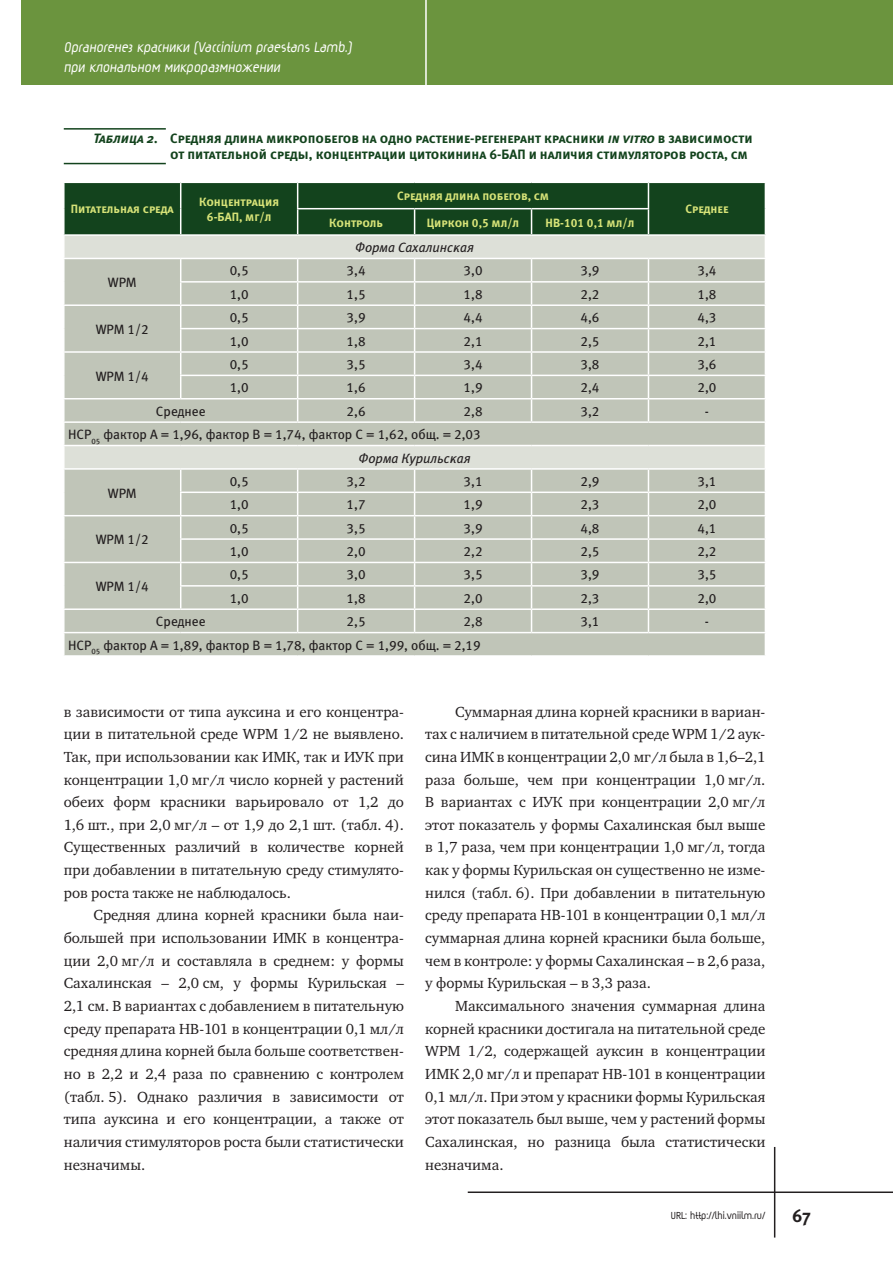
<style>
.page{position:relative;width:893px;height:1263px;background:#fff}
.page>*{position:absolute;margin:0;border:0;box-sizing:border-box;transform-origin:0 0}
.t1{font:18px "Meta Bold C";color:#231f20}
.t2{font:700 16.5px/19.8px "Magic C";color:#fff}
.Text{font:15px/22.6px "Charter C";color:#231f20;text-align:justify}
.Tabl_02{font:13.5px "Meta Book LFC";color:#231f20}
.Tabl_Zag{font:13.5px/16.2px "Meta Bold Caps C";color:#13431d}
.Tabl_02-2{font:italic 13.5px "Meta Book LFC";color:#231f20}
.Tabl_01{font:12px/14.4px "Meta Bold Caps LFC";color:#d7e378;text-align:center}
.t3{font:700 12px "Magic C";color:#231f20}
.s1{font-style:italic}
</style>
<div class="page">
<div style="left:21px;top:0;width:872px;height:85px;background:#6b943e"></div>
<hr style="left:425px;top:0;width:2px;height:85px;background:#fff">
<hr style="left:468px;top:1191px;width:425px;height:2px;background:#231f20">
<hr style="left:774px;top:1147px;width:1px;height:90px;background:#231f20">
<hr style="left:64px;top:128px;width:102px;height:2px;background:#13431d">
<hr style="left:64px;top:163px;width:102px;height:1px;background:#13431d">
<svg style="left:64px;top:182px;width:702px;height:473px;background:#b4bdaf"></svg>
<hr style="left:63px;top:608px;width:118px;height:2px;background:#fff">
<p class="t2" style="left:64px;top:39px;width:292px">Органогенез красники (Vaccinium praestans Lamb.) при клональном микроразмножении</p>
<p class="Tabl_Zag" style="left:170px;top:130px;width:584px;text-indent:-77px"><span class="s1">Таблица 2.</span> Средняя длина микропобегов на одно растение-регенерант красники <span class="s1">in vitro</span> в зависимости от питательной среды, концентрации цитокинина 6-БАП и наличия стимуляторов роста, см</p>
<p class="Tabl_01" style="left:71px;top:202px;width:104px">Питательная среда</p>
<p class="Tabl_01" style="left:199px;top:195px;width:82px">Концентрация<br>6-БАП, мг/л</p>
<p class="Tabl_01" style="left:397px;top:189px;width:153px">Средняя длина побегов, см</p>
<p class="Tabl_01" style="left:329px;top:215px;width:55px">Контроль</p>
<p class="Tabl_01" style="left:427px;top:215px;width:94px">Циркон 0,5 мл/л</p>
<p class="Tabl_01" style="left:546px;top:215px;width:90px">HB-101 0,1 мл/л</p>
<p class="Tabl_02-2" style="left:355px;top:240px;width:120px">Форма Сахалинская</p>
<p class="Tabl_01" style="left:685px;top:202px;width:45px">Среднее</p>
<p class="Tabl_02" style="left:108px;top:275px;width:30px">WPM</p>
<p class="Tabl_02" style="left:96px;top:322px;width:55px">WPM 1/2</p>
<p class="Tabl_02" style="left:96px;top:368px;width:55px">WPM 1/4</p>
<p class="Tabl_02" style="left:230px;top:263px;width:20px">0,5</p>
<p class="Tabl_02" style="left:347px;top:263px;width:20px">3,4</p>
<p class="Tabl_02" style="left:464px;top:263px;width:20px">3,0</p>
<p class="Tabl_02" style="left:580px;top:263px;width:20px">3,9</p>
<p class="Tabl_02" style="left:697px;top:263px;width:20px">3,4</p>
<p class="Tabl_02" style="left:230px;top:287px;width:20px">1,0</p>
<p class="Tabl_02" style="left:347px;top:287px;width:20px">1,5</p>
<p class="Tabl_02" style="left:464px;top:287px;width:20px">1,8</p>
<p class="Tabl_02" style="left:580px;top:287px;width:20px">2,2</p>
<p class="Tabl_02" style="left:697px;top:287px;width:20px">1,8</p>
<p class="Tabl_02" style="left:230px;top:310px;width:20px">0,5</p>
<p class="Tabl_02" style="left:347px;top:310px;width:20px">3,9</p>
<p class="Tabl_02" style="left:464px;top:310px;width:20px">4,4</p>
<p class="Tabl_02" style="left:580px;top:310px;width:20px">4,6</p>
<p class="Tabl_02" style="left:697px;top:310px;width:20px">4,3</p>
<p class="Tabl_02" style="left:230px;top:333px;width:20px">1,0</p>
<p class="Tabl_02" style="left:347px;top:333px;width:20px">1,8</p>
<p class="Tabl_02" style="left:464px;top:333px;width:20px">2,1</p>
<p class="Tabl_02" style="left:580px;top:333px;width:20px">2,5</p>
<p class="Tabl_02" style="left:697px;top:333px;width:20px">2,1</p>
<p class="Tabl_02" style="left:230px;top:357px;width:20px">0,5</p>
<p class="Tabl_02" style="left:347px;top:357px;width:20px">3,5</p>
<p class="Tabl_02" style="left:464px;top:357px;width:20px">3,4</p>
<p class="Tabl_02" style="left:580px;top:357px;width:20px">3,8</p>
<p class="Tabl_02" style="left:697px;top:357px;width:20px">3,6</p>
<p class="Tabl_02" style="left:230px;top:380px;width:20px">1,0</p>
<p class="Tabl_02" style="left:347px;top:380px;width:20px">1,6</p>
<p class="Tabl_02" style="left:464px;top:380px;width:20px">1,9</p>
<p class="Tabl_02" style="left:580px;top:380px;width:20px">2,4</p>
<p class="Tabl_02" style="left:697px;top:380px;width:20px">2,0</p>
<p class="Tabl_02" style="left:156px;top:403px;width:51px">Среднее</p>
<p class="Tabl_02" style="left:347px;top:403px;width:20px">2,6</p>
<p class="Tabl_02" style="left:464px;top:403px;width:20px">2,8</p>
<p class="Tabl_02" style="left:580px;top:403px;width:20px">3,2</p>
<p class="Tabl_02" style="left:705px;top:403px;width:6px">-</p>
<p class="Tabl_02" style="left:68px;top:427px;width:414px">НСР<sub>05</sub> фактор А = 1,96, фактор В = 1,74, фактор С = 1,62, общ. = 2,03</p>
<p class="Tabl_02-2" style="left:359px;top:450px;width:114px">Форма Курильская</p>
<p class="Tabl_02" style="left:108px;top:485px;width:30px">WPM</p>
<p class="Tabl_02" style="left:230px;top:474px;width:20px">0,5</p>
<p class="Tabl_02" style="left:347px;top:474px;width:20px">3,2</p>
<p class="Tabl_02" style="left:464px;top:474px;width:20px">3,1</p>
<p class="Tabl_02" style="left:580px;top:474px;width:20px">2,9</p>
<p class="Tabl_02" style="left:697px;top:474px;width:20px">3,1</p>
<p class="Tabl_02" style="left:230px;top:497px;width:20px">1,0</p>
<p class="Tabl_02" style="left:347px;top:497px;width:20px">1,7</p>
<p class="Tabl_02" style="left:464px;top:497px;width:20px">1,9</p>
<p class="Tabl_02" style="left:580px;top:497px;width:20px">2,3</p>
<p class="Tabl_02" style="left:697px;top:497px;width:20px">2,0</p>
<p class="Tabl_02" style="left:96px;top:532px;width:55px">WPM 1/2</p>
<p class="Tabl_02" style="left:96px;top:579px;width:55px">WPM 1/4</p>
<p class="Tabl_02" style="left:230px;top:520px;width:20px">0,5</p>
<p class="Tabl_02" style="left:347px;top:520px;width:20px">3,5</p>
<p class="Tabl_02" style="left:464px;top:520px;width:20px">3,9</p>
<p class="Tabl_02" style="left:580px;top:520px;width:20px">4,8</p>
<p class="Tabl_02" style="left:697px;top:520px;width:20px">4,1</p>
<p class="Tabl_02" style="left:230px;top:544px;width:20px">1,0</p>
<p class="Tabl_02" style="left:347px;top:544px;width:20px">2,0</p>
<p class="Tabl_02" style="left:464px;top:544px;width:20px">2,2</p>
<p class="Tabl_02" style="left:580px;top:544px;width:20px">2,5</p>
<p class="Tabl_02" style="left:697px;top:544px;width:20px">2,2</p>
<p class="Tabl_02" style="left:230px;top:567px;width:20px">0,5</p>
<p class="Tabl_02" style="left:347px;top:567px;width:20px">3,0</p>
<p class="Tabl_02" style="left:464px;top:567px;width:20px">3,5</p>
<p class="Tabl_02" style="left:580px;top:567px;width:20px">3,9</p>
<p class="Tabl_02" style="left:697px;top:567px;width:20px">3,5</p>
<p class="Tabl_02" style="left:230px;top:590px;width:20px">1,0</p>
<p class="Tabl_02" style="left:347px;top:590px;width:20px">1,8</p>
<p class="Tabl_02" style="left:464px;top:590px;width:20px">2,0</p>
<p class="Tabl_02" style="left:580px;top:590px;width:20px">2,3</p>
<p class="Tabl_02" style="left:697px;top:590px;width:20px">2,0</p>
<p class="Tabl_02" style="left:156px;top:614px;width:51px">Среднее</p>
<p class="Tabl_02" style="left:347px;top:614px;width:20px">2,5</p>
<p class="Tabl_02" style="left:464px;top:614px;width:20px">2,8</p>
<p class="Tabl_02" style="left:580px;top:614px;width:20px">3,1</p>
<p class="Tabl_02" style="left:705px;top:614px;width:6px">-</p>
<p class="Tabl_02" style="left:68px;top:637px;width:414px">НСР<sub>05</sub> фактор А = 1,89, фактор В = 1,78, фактор С = 1,99, общ. = 2,19</p>
<p class="Text" style="left:64px;top:700px;width:342px">в зависимости от типа ауксина и его концентра&shy;ции в питательной среде WPM 1/2 не выявлено.<br>Так, при использовании как ИМК, так и ИУК при концентрации 1,0 мг/л число корней у растений обеих форм красники варьировало от 1,2 до 1,6 шт., при 2,0 мг/л – от 1,9 до 2,1 шт. (табл. 4).<br>Существенных различий в количестве корней при добавлении в питательную среду стимулято&shy;ров роста также не наблюдалось.</p>
<p class="Text" style="left:64px;top:904px;width:342px;text-indent:30px">Средняя длина корней красники была наи&shy;большей при использовании ИМК в концентра&shy;ции 2,0 мг/л и составляла в среднем: у формы Сахалинская – 2,0 см, у формы Курильская – 2,1 см. В вариантах с добавлением в питательную среду препарата HB-101 в концентрации 0,1 мл/л средняя длина корней была больше соответствен&shy;но в 2,2 и 2,4 раза по сравнению с контролем (табл. 5). Однако различия в зависимости от типа ауксина и его концентрации, а также от наличия стимуляторов роста были статистически незначимы.</p>
<p class="Text" style="left:425px;top:700px;width:342px;text-indent:30px">Суммарная длина корней красники в вариан&shy;тах с наличием в питательной среде WPM 1/2 аук&shy;сина ИМК в концентрации 2,0 мг/л была в 1,6–2,1 раза больше, чем при концентрации 1,0 мг/л.<br>В вариантах с ИУК при концентрации 2,0 мг/л этот показатель у формы Сахалинская был выше в 1,7 раза, чем при концентрации 1,0 мг/л, тогда как у формы Курильская он существенно не изме&shy;нился (табл. 6). При добавлении в питательную среду препарата HB-101 в концентрации 0,1 мл/л суммарная длина корней красники была больше, чем в контроле: у формы Сахалинская – в 2,6 раза, у формы Курильская – в 3,3 раза.</p>
<p class="Text" style="left:425px;top:995px;width:342px;text-indent:30px">Максимального значения суммарная длина корней красники достигала на питательной среде WPM 1/2, содержащей ауксин в концентрации ИМК 2,0 мг/л и препарат HB-101 в концентрации 0,1 мл/л. При этом у красники формы Курильская этот показатель был выше, чем у растений формы Сахалинская, но разница была статистически незначима.</p>
<p class="t3" style="left:671px;top:1210px;width:96px">URL: http://lhi.vniilm.ru/</p>
<p class="t1" style="left:792px;top:1205px;width:20px">67</p>
</div>
